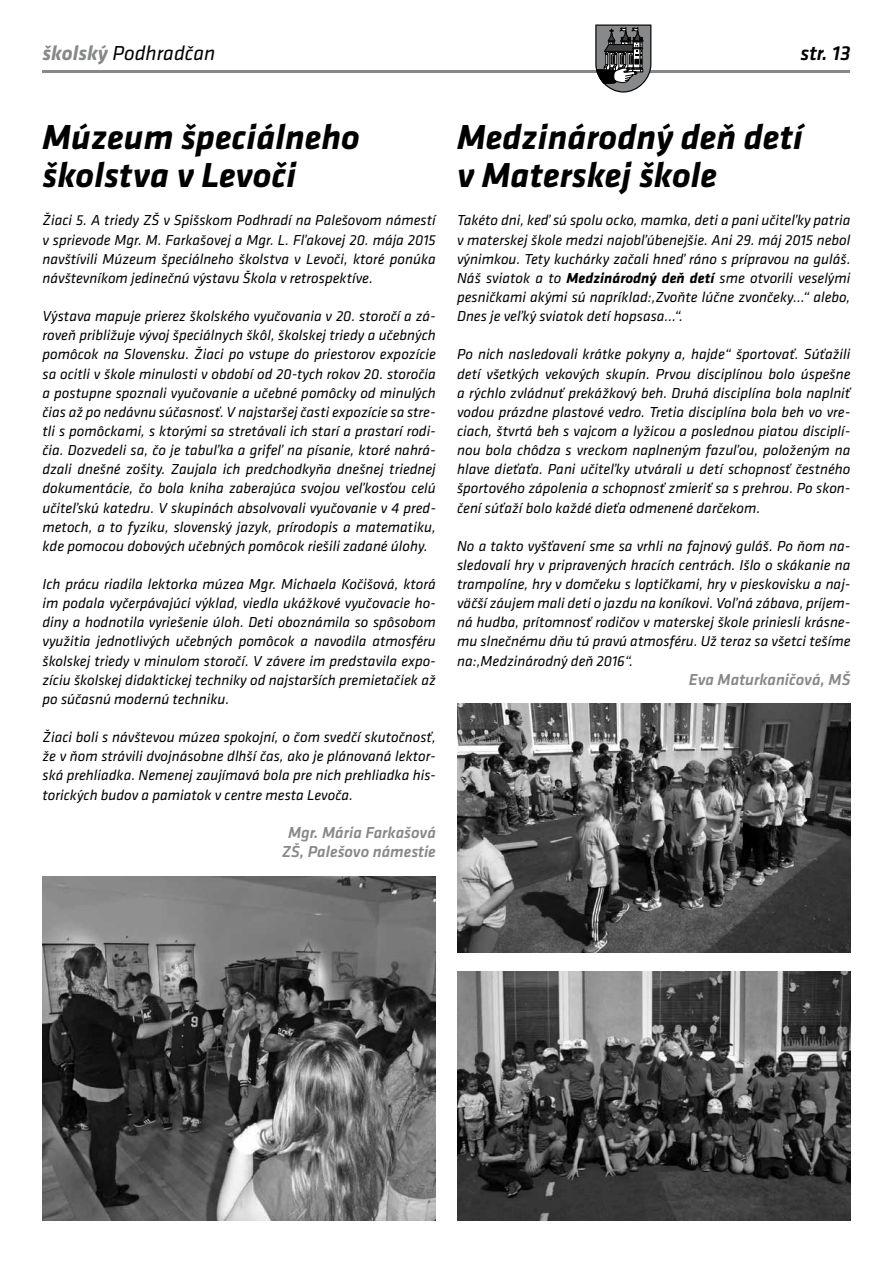
<style>
.page{position:relative;width:893px;height:1263px;background:#fff}
.page>*{position:absolute;margin:0;border:0;box-sizing:border-box;transform-origin:0 0}
.t1{font:italic 700 36px/38.2px "Klavika";color:#000}
.t2{font:italic 21px "Klavika";color:#000}
.t3{font:italic 500 21px "Klavika";color:#000}
.t4{font:italic 500 16.5px/19.2px "Klavika";color:#87888a;text-align:center}
.t5{font:italic 15px/19.2px "Klavika";color:#000;text-align:justify}
.s1{font-weight:700;color:#87888a}
.s2{font-weight:700}
</style>
<div class="page">
<hr style="left:43px;top:70px;width:807px;height:2px;background:#87888a">
<svg style="left:595px;top:25px;width:56px;height:68px;background:#707070"></svg>
<img style="left:43px;top:876px;width:393px;height:344px">
<img style="left:457px;top:704px;width:393px;height:248px">
<img style="left:457px;top:972px;width:393px;height:248px">
<h2 class="t2" style="left:43px;top:42px;width:174px"><span class="s1">školský</span> Podhradčan</h2>
<h2 class="t3" style="left:801px;top:42px;width:51px">str. 13</h2>
<h1 class="t1" style="left:43px;top:118px;width:319px">Múzeum špeciálneho školstva v Levoči</h1>
<p class="t5" style="left:43px;top:211px;width:395px">Žiaci 5. A triedy ZŠ v Spišskom Podhradí na Palešovom námestí v sprievode Mgr. M. Farkašovej a Mgr. L. Fľakovej 20. mája 2015 navštívili Múzeum špeciálneho školstva v Levoči, ktoré ponúka návštevníkom jedinečnú výstavu Škola v retrospektíve.</p>
<p class="t5" style="left:43px;top:307px;width:395px">Výstava mapuje prierez školského vyučovania v 20. storočí a zá&shy;roveň približuje vývoj špeciálnych škôl, školskej triedy a učebných pomôcok na Slovensku. Žiaci po vstupe do priestorov expozície sa ocitli v škole minulosti v období od 20-tych rokov 20. storočia a postupne spoznali vyučovanie a učebné pomôcky od minulých čias až po nedávnu súčasnosť. V najstaršej časti expozície sa stre&shy;tli s pomôckami, s ktorými sa stretávali ich starí a prastarí rodi&shy;čia. Dozvedeli sa, čo je tabuľka a grifeľ na písanie, ktoré nahrá&shy;dzali dnešné zošity. Zaujala ich predchodkyňa dnešnej triednej dokumentácie, čo bola kniha zaberajúca svojou veľkosťou celú učiteľskú katedru. V skupinách absolvovali vyučovanie v 4 pred&shy;metoch, a to fyziku, slovenský jazyk, prírodopis a matematiku, kde pomocou dobových učebných pomôcok riešili zadané úlohy.</p>
<p class="t5" style="left:43px;top:575px;width:395px">Ich prácu riadila lektorka múzea Mgr. Michaela Kočišová, ktorá im podala vyčerpávajúci výklad, viedla ukážkové vyučovacie ho&shy;diny a hodnotila vyriešenie úloh. Deti oboznámila so spôsobom využitia jednotlivých učebných pomôcok a navodila atmosféru školskej triedy v minulom storočí. V závere im predstavila expo&shy;zíciu školskej didaktickej techniky od najstarších premietačiek až po súčasnú modernú techniku.</p>
<p class="t5" style="left:43px;top:728px;width:395px">Žiaci boli s návštevou múzea spokojní, o čom svedčí skutočnosť, že v ňom strávili dvojnásobne dlhší čas, ako je plánovaná lektor&shy;ská prehliadka. Nemenej zaujímavá bola pre nich prehliadka his&shy;torických budov a pamiatok v centre mesta Levoča.</p>
<p class="t4" style="left:282px;top:823px;width:156px">Mgr. Mária Farkašová<br>ZŠ, Palešovo námestie</p>
<h1 class="t1" style="left:457px;top:118px;width:347px">Medzinárodný deň detí v Materskej škole</h1>
<p class="t5" style="left:457px;top:211px;width:395px">Takéto dni, keď sú spolu ocko, mamka, deti a pani učiteľky patria v materskej škole medzi najobľúbenejšie. Ani 29. máj 2015 nebol výnimkou. Tety kuchárky začali hneď ráno s prípravou na guláš.<br>Náš sviatok a to <span class="s2">Medzinárodný deň detí</span> sme otvorili veselými pesničkami akými sú napríklad:,Zvoňte lúčne zvončeky…“ alebo, Dnes je veľký sviatok detí hopsasa…“.</p>
<p class="t5" style="left:457px;top:345px;width:395px">Po nich nasledovali krátke pokyny a, hajde“ športovať. Súťažili detí všetkých vekových skupín. Prvou disciplínou bolo úspešne a rýchlo zvládnuť prekážkový beh. Druhá disciplína bola naplniť vodou prázdne plastové vedro. Tretia disciplína bola beh vo vre&shy;ciach, štvrtá beh s vajcom a lyžicou a poslednou piatou disciplí&shy;nou bola chôdza s vreckom naplneným fazuľou, položeným na hlave dieťaťa. Pani učiteľky utvárali u detí schopnosť čestného športového zápolenia a schopnosť zmieriť sa s prehrou. Po skon&shy;čení súťaží bolo každé dieťa odmenené darčekom.</p>
<p class="t5" style="left:457px;top:536px;width:395px">No a takto vyšťavení sme sa vrhli na fajnový guláš. Po ňom na&shy;sledovali hry v pripravených hracích centrách. Išlo o skákanie na trampolíne, hry v domčeku s loptičkami, hry v pieskovisku a naj&shy;väčší záujem mali deti o jazdu na koníkovi. Voľná zábava, príjem&shy;ná hudba, prítomnosť rodičov v materskej škole priniesli krásne&shy;mu slnečnému dňu tú pravú atmosféru. Už teraz sa všetci tešíme na:,Medzinárodný deň 2016“.</p>
<p class="t4" style="left:689px;top:670px;width:163px">Eva Maturkaničová, MŠ</p>
</div>
